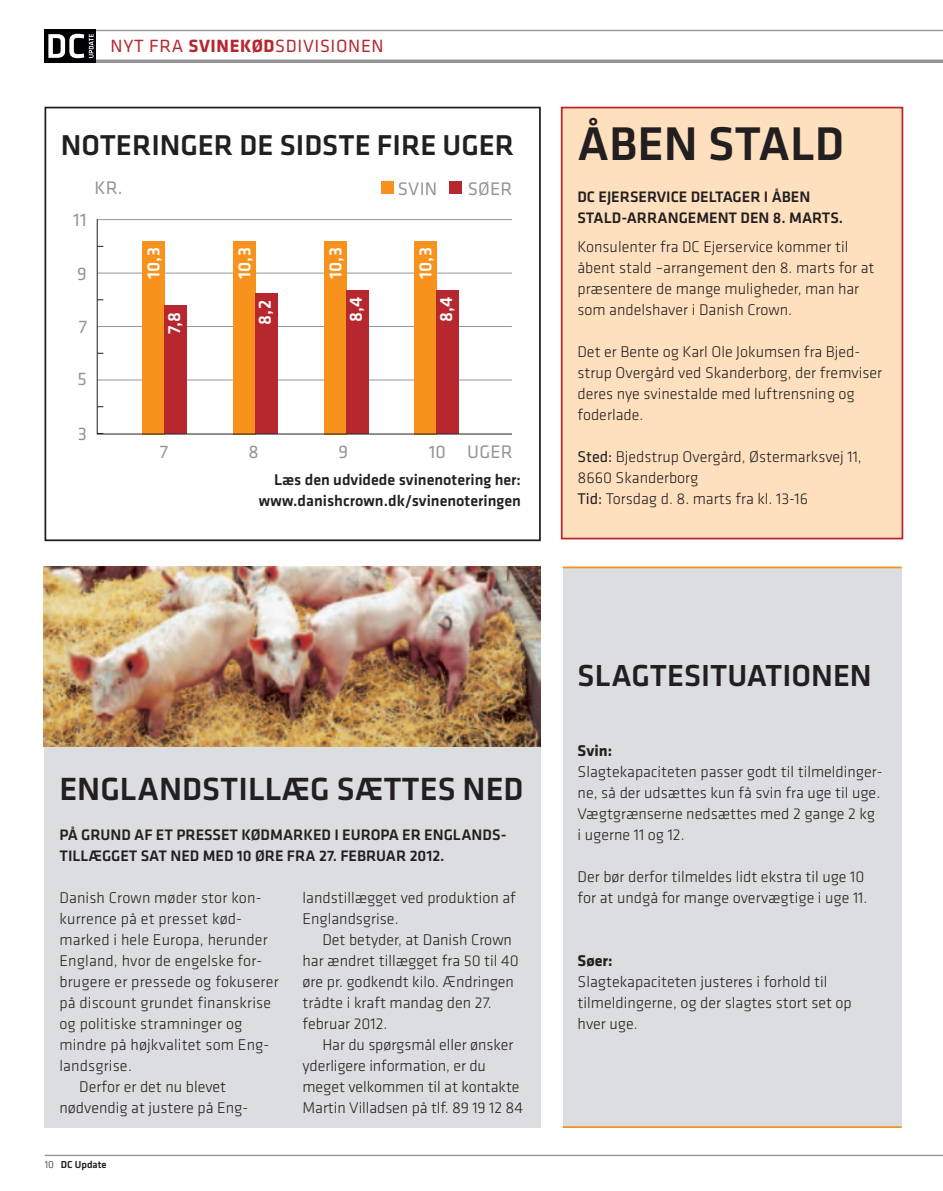
<style>
.page{position:relative;width:943px;height:1191px;background:#fff}
.page>*{position:absolute;margin:0;border:0;box-sizing:border-box;transform-origin:0 0}
.t1{font:500 49px "Klavika";color:#231f20}
.t2{font:500 33.25px "Klavika";color:#231f20}
.t3{font:500 31.5px "Klavika";color:#231f20}
.t4{font:500 29.75px "Klavika";color:#231f20}
.t5{font:18.9px "Klavika";letter-spacing:.01em;color:#939598}
.t6{font:18.38px "Klavika";letter-spacing:.035em;color:#b7282e}
.t7{font:500 18.2px "Klavika";letter-spacing:.01em;color:#fff}
.t8{font:300 16.1px/21px "Klavika";color:#231f20}
.t9{font:500 16.1px/20.7px "Klavika";color:#231f20;text-align:right}
.t10{font:700 16.1px "Klavika";color:#231f20}
.t11{font:500 15.75px/21px "Klavika";color:#231f20}
.t12{font:500 10.5px "Klavika";color:#231f20}
.s1{font-weight:700}
.s2{font-weight:400}
.s3{font-weight:300}
</style>
<div class="page">
<hr style="left:45px;top:1154px;width:898px;height:2px;background:#939598">
<hr style="left:45px;top:30px;width:898px;height:1px;background:#939598">
<hr style="left:45px;top:60px;width:898px;height:3px;background:#939598">
<div style="left:45px;top:30px;width:51px;height:33px;background:#000103"></div>
<svg style="left:48px;top:34px;width:46px;height:24px"></svg>
<div style="left:44px;top:567px;width:497px;height:560px;background:#dbdde0"></div>
<div style="left:561px;top:108px;width:341px;height:430px;background:#fee0bf"></div>
<div style="left:561px;top:107px;width:342px;height:432px;border:2px solid #b7282e"></div>
<div style="left:44px;top:107px;width:497px;height:434px;border:2px solid #231f20"></div>
<hr style="left:97px;top:379px;width:415px;height:1px;background:#939598">
<hr style="left:97px;top:326px;width:415px;height:1px;background:#939598">
<hr style="left:97px;top:273px;width:415px;height:1px;background:#939598">
<hr style="left:97px;top:219px;width:415px;height:1px;background:#939598">
<hr style="left:97px;top:219px;width:1px;height:215px;background:#231f20">
<div style="left:381px;top:182px;width:13px;height:12px;background:#f7931d"></div>
<div style="left:449px;top:182px;width:13px;height:12px;background:#b7282e"></div>
<div style="left:142px;top:241px;width:22px;height:193px;background:#f7931d"></div>
<div style="left:233px;top:241px;width:22px;height:193px;background:#f7931d"></div>
<div style="left:324px;top:241px;width:22px;height:193px;background:#f7931d"></div>
<div style="left:414px;top:241px;width:22px;height:193px;background:#f7931d"></div>
<div style="left:346px;top:290px;width:23px;height:144px;background:#b7282e"></div>
<div style="left:436px;top:290px;width:23px;height:144px;background:#b7282e"></div>
<div style="left:164px;top:306px;width:23px;height:128px;background:#b7282e"></div>
<div style="left:255px;top:294px;width:23px;height:139px;background:#b7282e"></div>
<hr style="left:97px;top:433px;width:415px;height:1px;background:#231f20">
<div style="left:562px;top:567px;width:339px;height:560px;background:#dbdde0"></div>
<hr style="left:562px;top:566px;width:339px;height:2px;background:#f7931d">
<hr style="left:562px;top:1126px;width:339px;height:2px;background:#f7931d">
<img style="left:43px;top:566px;width:498px;height:180px">
<p class="t6" style="left:111px;top:35px;width:90px">NYT FRA <span class="s1">SVINEK</span></p>
<p class="t6" style="left:252px;top:35px;width:133px"><span class="s1">ØD</span>SDIVISIONEN</p>
<h3 class="t4" style="left:61px;top:129px;width:454px">NOTERINGER DE SIDSTE FIRE UGER</h3>
<p class="t5" style="left:73px;top:209px;width:15px">11</p>
<p class="t5" style="left:94px;top:178px;width:30px">KR.</p>
<p class="t5" style="left:77px;top:264px;width:11px">9</p>
<p class="t5" style="left:79px;top:317px;width:10px">7</p>
<p class="t5" style="left:78px;top:369px;width:11px">5</p>
<p class="t5" style="left:78px;top:423px;width:11px">3</p>
<p class="t5" style="left:398px;top:178px;width:11px">SVIN</p>
<p class="t5" style="left:468px;top:178px;width:34px">SØER</p>
<p class="t7" style="left:143px;top:279px;width:33px;rotate:-90deg">10,3</p>
<p class="t7" style="left:234px;top:279px;width:33px;rotate:-90deg">10,3</p>
<p class="t7" style="left:325px;top:279px;width:33px;rotate:-90deg">10,3</p>
<p class="t7" style="left:415px;top:279px;width:33px;rotate:-90deg">10,3</p>
<p class="t7" style="left:346px;top:322px;width:26px;rotate:-90deg">8,4</p>
<p class="t7" style="left:436px;top:322px;width:26px;rotate:-90deg">8,4</p>
<p class="t7" style="left:255px;top:325px;width:26px;rotate:-90deg">8,2</p>
<p class="t7" style="left:164px;top:334px;width:23px;rotate:-90deg">7,8</p>
<p class="t5" style="left:160px;top:441px;width:10px">7</p>
<p class="t5" style="left:248px;top:441px;width:12px">8</p>
<p class="t5" style="left:338px;top:441px;width:11px">9</p>
<p class="t5" style="left:429px;top:441px;width:73px">10 UGER</p>
<p class="t9" style="left:259px;top:470px;width:263px">LÆS DEN UDVIDEDE SVINENOTERING HER:<br>WWW.DANISHCROWN.DK/SVINENOTERINGEN</p>
<h1 class="t1" style="left:577px;top:117px;width:238px">ÅBEN STALD</h1>
<p class="t11" style="left:577px;top:187px;width:267px">DC EJERSERVICE DELTAGER I ÅBEN<br>STALD-ARRANGEMENT DEN 8. MARTS.</p>
<p class="t8" style="left:577px;top:236px;width:298px">Konsulenter fra DC Ejerservice kommer til åbent stald –arrangement den 8. marts for at præsentere de mange muligheder, man har som andelshaver i Danish Crown.</p>
<p class="t8" style="left:577px;top:341px;width:306px">Det er Bente og Karl Ole Jokumsen fra Bjed&shy;strup Overgård ved Skanderborg, der fremviser deres nye svinestalde med luftrensning og foderlade.</p>
<p class="t8" style="left:577px;top:446px;width:286px"><span class="s2">STED:</span> Bjedstrup Overgård, Østermarksvej 11,<br>8660 Skanderborg<br><span class="s2">TID:</span> Torsdag d. 8. marts fra kl. 13-16</p>
<h2 class="t2" style="left:59px;top:771px;width:461px">ENGLANDSTILLÆG SÆTTES NED</h2>
<p class="t11" style="left:59px;top:825px;width:448px">PÅ GRUND AF ET PRESSET KØDMARKED I EUROPA ER ENGLANDS-<br>TILLÆGGET SAT NED MED 10 ØRE FRA 27. FEBRUAR 2012.</p>
<p class="t8" style="left:59px;top:887px;width:204px">Danish Crown møder stor kon-</p>
<p class="t8" style="left:59px;top:908px;width:184px">kurrence på et presset kød-</p>
<p class="t8" style="left:59px;top:929px;width:210px">marked i hele Europa, herunder</p>
<p class="t8" style="left:59px;top:950px;width:204px">England, hvor de engelske for-</p>
<p class="t8" style="left:59px;top:971px;width:221px">brugere er pressede og fokuserer</p>
<p class="t8" style="left:59px;top:992px;width:213px">på discount grundet finanskrise</p>
<p class="t8" style="left:59px;top:1013px;width:185px">og politiske stramninger og</p>
<p class="t8" style="left:59px;top:1034px;width:211px">mindre på højkvalitet som Eng-</p>
<p class="t8" style="left:59px;top:1055px;width:74px">landsgrise.</p>
<p class="t8" style="left:79px;top:1076px;width:148px">Derfor er det nu blevet</p>
<p class="t8" style="left:59px;top:1097px;width:190px">nødvendig at justere på Eng-</p>
<p class="t8" style="left:302px;top:887px;width:215px">landstillægget ved produktion af<br>Englandsgrise.</p>
<p class="t8" style="left:302px;top:929px;width:218px;text-indent:20px">Det betyder, at Danish Crown har ændret tillægget fra 50 til 40 øre pr. godkendt kilo. Ændringen trådte i kraft mandag den 27. februar 2012.</p>
<p class="t8" style="left:302px;top:1034px;width:222px;text-indent:20px">Har du spørgsmål eller ønsker yderligere information, er du meget velkommen til at kontakte<br>Martin Villadsen på tlf. 89 19 12 84</p>
<p class="t12" style="left:45px;top:1159px;width:63px"><span class="s3">10</span> DC UPDATE</p>
<h3 class="t3" style="left:577px;top:658px;width:52px">SLAGTESITUATIONEN</h3>
<p class="t10" style="left:577px;top:742px;width:36px">Svin:</p>
<p class="t8" style="left:577px;top:761px;width:306px">Slagtekapaciteten passer godt til tilmeldinger&shy;ne, så der udsættes kun få svin fra uge til uge.<br>Vægtgrænserne nedsættes med 2 gange 2 kg i ugerne 11 og 12.</p>
<p class="t8" style="left:577px;top:866px;width:291px">Der bør derfor tilmeldes lidt ekstra til uge 10 for at undgå for mange overvægtige i uge 11.</p>
<p class="t10" style="left:577px;top:952px;width:36px">Søer:</p>
<p class="t8" style="left:577px;top:971px;width:276px">Slagtekapaciteten justeres i forhold til tilmeldingerne, og der slagtes stort set op hver uge.</p>
</div>
